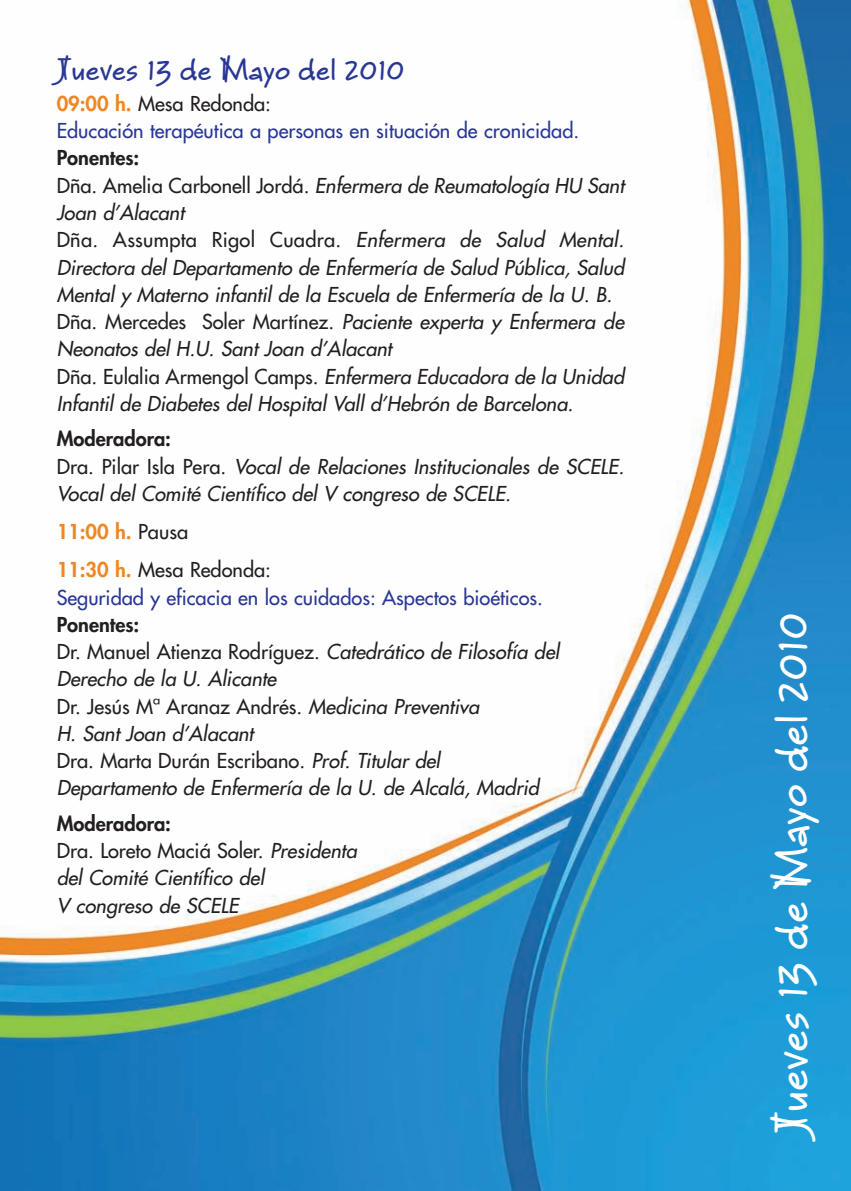
<style>
.page{position:relative;width:851px;height:1191px;background:#fff}
.page>*{position:absolute;margin:0;border:0;box-sizing:border-box;transform-origin:0 0}
.t1{font:700 48px "Bruno JB";color:#fff}
.t2{font:700 32px "Bruno JB";color:#293795}
.t3{font:italic 20px/27.2px "Futura";color:#231f20}
.t4{font:20px/27.2px "Futura";color:#293795}
.t5{font:20px/38.2px "Futura";color:#231f20}
.s1{font-weight:800;color:#ee8726}
.s2{color:#231f20}
.s3{font-weight:800;font-style:normal}
.s4{font-style:normal}
</style>
<div class="page">
<img style="left:0;top:0;width:850px;height:1191px">
<h2 class="t2" style="left:57px;top:55px;width:349px">Jueves 13 de Mayo del 2010</h2>
<p class="t4" style="left:57px;top:91px;width:524px"><span class="s1">09:00 h.</span> <span class="s2">Mesa Redonda:<br></span>Educación terapéutica a personas en situación de cronicidad.</p>
<p class="t3" style="left:57px;top:146px;width:569px"><span class="s3">Ponentes:<br></span><span class="s4">Dña. Amelia Carbonell Jordá.</span> Enfermera de Reumatología HU Sant Joan d’Alacant<br><span class="s4">Dña. Assumpta Rigol Cuadra.</span> Enfermera de Salud Mental.<br>Directora del Departamento de Enfermería de Salud Pública, Salud Mental y Materno infantil de la Escuela de Enfermería de la U. B.<br><span class="s4">Dña. Mercedes Soler Martínez.</span> Paciente experta y Enfermera de Neonatos del H.U. Sant Joan d’Alacant<br><span class="s4">Dña. Eulalia Armengol Camps.</span> Enfermera Educadora de la Unidad Infantil de Diabetes del Hospital Vall d’Hebrón de Barcelona.</p>
<p class="t3" style="left:57px;top:427px;width:569px"><span class="s3">Moderadora:<br></span><span class="s4">Dra. Pilar Isla Pera.</span> Vocal de Relaciones Institucionales de SCELE.<br>Vocal del Comité Científico del V congreso de SCELE.</p>
<p class="t5" style="left:57px;top:514px;width:216px"><span class="s1">11:00 h.</span> Pausa<br><span class="s1">11:30 h.</span> Mesa Redonda:</p>
<p class="t4" style="left:57px;top:585px;width:488px">Seguridad y eficacia en los cuidados: Aspectos bioéticos.</p>
<p class="t3" style="left:57px;top:612px;width:504px"><span class="s3">Ponentes:<br></span><span class="s4">Dr. Manuel Atienza Rodríguez.</span> Catedrático de Filosofía del Derecho de la U. Alicante<br><span class="s4">Dr. Jesús Mª Aranaz Andrés.</span> Medicina Preventiva<br>H. Sant Joan d’Alacant<br><span class="s4">Dra. Marta Durán Escribano.</span> Prof. Titular del Departamento de Enfermería de la U. de Alcalá, Madrid</p>
<p class="t3" style="left:57px;top:811px;width:301px"><span class="s3">Moderadora:<br></span><span class="s4">Dra. Loreto Maciá Soler.</span> Presidenta del Comité Científico del<br>V congreso de SCELE</p>
<h1 class="t1" style="left:770px;top:1134px;width:523px;rotate:-90deg">Jueves 13 de Mayo del 2010</h1>
</div>
